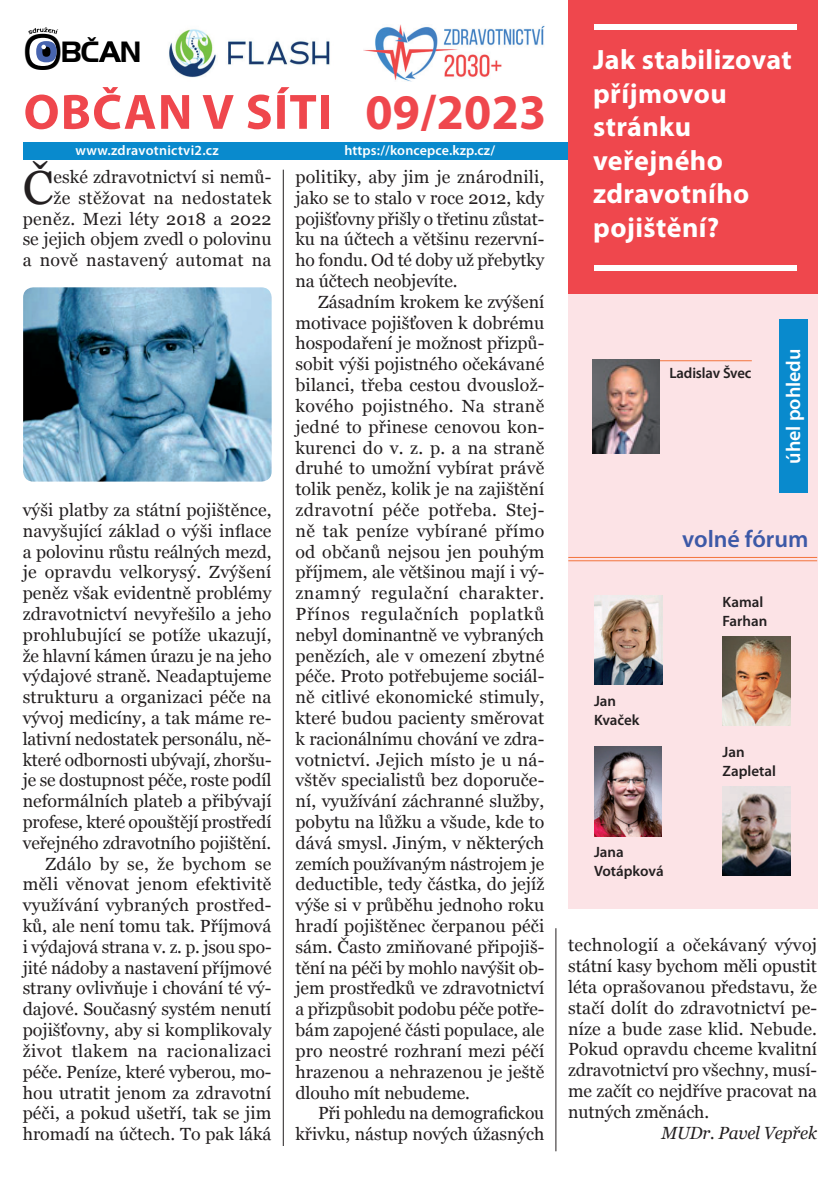
<style>
.page{position:relative;width:840px;height:1191px;background:#fff}
.page>*{position:absolute;margin:0;border:0;box-sizing:border-box;transform-origin:0 0}
.t1{font:700 50px "Myriad Pro";letter-spacing:.025em;color:#ef474d}
.t2{font:47.6px "Georgia";color:#231f20}
.t3{font:28.4px "Handel Gothic BT";letter-spacing:-.03em;color:#000}
.t4{font:700 28px/33.6px "Myriad Pro";letter-spacing:.015em;color:#fff}
.t5{font:600 24px "Myriad Pro";color:#3d59a7}
.t6{font:600 20px "Myriad Pro";color:#fff}
.t7{font:17.6px/20.8px "Georgia";color:#231f20;text-align:right}
.t8{font:italic 17.6px "Georgia";letter-spacing:-.01em;color:#231f20}
.t9{font:600 15px/19px "Myriad Pro";color:#231f20}
.t10{font:600 14px "Myriad Pro";letter-spacing:.01em;color:#fff}
.s1{font-size:49.2px}
</style>
<div class="page">
<div style="left:568px;top:0;width:248px;height:908px;background:#fce3e6"></div>
<hr style="left:282px;top:170px;width:1px;height:976px;background:#231f20">
<img style="left:23px;top:287px;width:248px;height:194px">
<div style="left:23px;top:142px;width:793px;height:17px;background:#098acd"></div>
<svg style="left:28px;top:27px;width:30px;height:36px"></svg>
<div style="left:568px;top:0;width:249px;height:293px;background:#ef474d"></div>
<div style="left:593px;top:25px;width:203px;height:5px;background:#fff"></div>
<div style="left:593px;top:265px;width:203px;height:6px;background:#fff"></div>
<img style="left:363px;top:25px;width:181px;height:56px">
<hr style="left:593px;top:360px;width:158px;height:1px;background:#f3743c">
<img style="left:592px;top:360px;width:67px;height:93px">
<img style="left:169px;top:29px;width:161px;height:49px">
<div style="left:778px;top:319px;width:29px;height:174px;background:#098acd"></div>
<hr style="left:568px;top:557px;width:248px;height:1px;background:#f3743c">
<hr style="left:568px;top:560px;width:248px;height:1px;background:#f3743c">
<img style="left:722px;top:636px;width:67px;height:89px">
<img style="left:594px;top:595px;width:67px;height:90px">
<img style="left:594px;top:746px;width:67px;height:91px">
<hr style="left:555px;top:928px;width:1px;height:223px;background:#231f20">
<img style="left:722px;top:786px;width:68px;height:89px">
<h3 class="t3" style="left:24px;top:41px;width:119px"><span class="s1">O</span>BCˇAN</h3>
<h1 class="t1" style="left:24px;top:79px;width:524px">Občan v síti 09/2023</h1>
<p class="t10" style="left:75px;top:141px;width:145px">www.zdravotnictvi2.cz</p>
<p class="t10" style="left:344px;top:141px;width:152px">https://koncepce.kzp.cz/</p>
<h2 class="t2" style="left:23px;top:160px;width:32px">Č</h2>
<p class="t7" style="left:23px;top:166px;width:250px">eské zdravotnictví si nemů-<br>že stěžovat na nedostatek peněz. Mezi léty 2018 a 2022 se jejich objem zvedl o polovinu a nově nastavený automat na</p>
<p class="t7" style="left:23px;top:499px;width:250px">výši platby za státní pojištěnce, navyšující základ o výši inflace a polovinu růstu reálných mezd, je opravdu velkorysý. Zvýšení peněz však evidentně problémy zdravotnictví nevyřešilo a jeho prohlubující se potíže ukazují, že hlavní kámen úrazu je na jeho výdajové straně. Neadaptujeme strukturu a organizaci péče na vývoj medicíny, a tak máme re&shy;lativní nedostatek personálu, ně&shy;které odbornosti ubývají, zhoršu&shy;je se dostupnost péče, roste podíl neformálních plateb a přibývají profese, které opouštějí prostředí veřejného zdravotního pojištění.<br>Zdálo by se, že bychom se měli věnovat jenom efektivitě využívání vybraných prostřed&shy;ků, ale není tomu tak. Příjmová i výdajová strana v. z. p. jsou spo&shy;jité nádoby a nastavení příjmové strany ovlivňuje i chování té vý&shy;dajové. Současný systém nenutí pojišťovny, aby si komplikovaly život tlakem na racionalizaci péče. Peníze, které vyberou, mo&shy;hou utratit jenom za zdravotní péči, a pokud ušetří, tak se jim hromadí na účtech. To pak láká</p>
<p class="t7" style="left:295px;top:166px;width:250px;text-align:justify">politiky, aby jim je znárodnili, jako se to stalo v roce 2012, kdy pojišťovny přišly o třetinu zůstat&shy;ku na účtech a většinu rezervní&shy;ho fondu. Od té doby už přebytky na účtech neobjevíte.</p>
<p class="t7" style="left:295px;top:291px;width:250px;text-align:justify;text-indent:23px">Zásadním krokem ke zvýšení motivace pojišťoven k dobrému hospodaření je možnost přizpů&shy;sobit výši pojistného očekávané bilanci, třeba cestou dvouslož&shy;kového pojistného. Na straně jedné to přinese cenovou kon&shy;kurenci do v. z. p. a na straně druhé to umožní vybírat právě tolik peněz, kolik je na zajištění zdravotní péče potřeba. Stej&shy;ně tak peníze vybírané přímo od občanů nejsou jen pouhým příjmem, ale většinou mají i vý&shy;znamný regulační charakter.<br>Přínos regulačních poplatků nebyl dominantně ve vybraných penězích, ale v omezení zbytné péče. Proto potřebujeme sociál&shy;ně citlivé ekonomické stimuly, které budou pacienty směrovat k racionálnímu chování ve zdra&shy;votnictví. Jejich místo je u ná&shy;vštěv specialistů bez doporuče&shy;ní, využívání záchranné služby, pobytu na lůžku a všude, kde to dává smysl. Jiným, v některých zemích používaným nástrojem je deductible, tedy částka, do jejíž výše si v průběhu jednoho roku hradí pojištěnec čerpanou péči sám. Často zmiňované připojiš&shy;tění na péči by mohlo navýšit ob&shy;jem prostředků ve zdravotnictví a přizpůsobit podobu péče potře&shy;bám zapojené části populace, ale pro neostré rozhraní mezi péčí hrazenou a nehrazenou je ještě dlouho mít nebudeme.</p>
<p class="t7" style="left:295px;top:1102px;width:250px">Při pohledu na demografickou křivku, nástup nových úžasných</p>
<h3 class="t4" style="left:592px;top:42px;width:200px">Jak stabilizovat příjmovou stránku veřejného zdravotního pojištění?</h3>
<p class="t9" style="left:669px;top:363px;width:83px">Ladislav Švec</p>
<p class="t6" style="left:780px;top:464px;width:117px;rotate:-90deg">úhel pohledu</p>
<h3 class="t5" style="left:681px;top:523px;width:128px">volné fórum</h3>
<p class="t9" style="left:593px;top:691px;width:47px">Jan<br>Kvaček</p>
<p class="t9" style="left:593px;top:842px;width:71px">Jana<br>Votápková</p>
<p class="t9" style="left:722px;top:592px;width:46px">Kamal<br>Farhan</p>
<p class="t9" style="left:722px;top:742px;width:55px">Jan<br>Zapletal</p>
<p class="t7" style="left:567px;top:934px;width:250px;text-align:justify">technologií a očekávaný vývoj státní kasy bychom měli opustit léta oprašovanou představu, že stačí dolít do zdravotnictví pe&shy;níze a bude zase klid. Nebude.<br>Pokud opravdu chceme kvalitní zdravotnictví pro všechny, musí&shy;me začít co nejdříve pracovat na nutných změnách.</p>
<p class="t8" style="left:661px;top:1121px;width:157px">MUDr. Pavel Vepřek</p>
</div>
